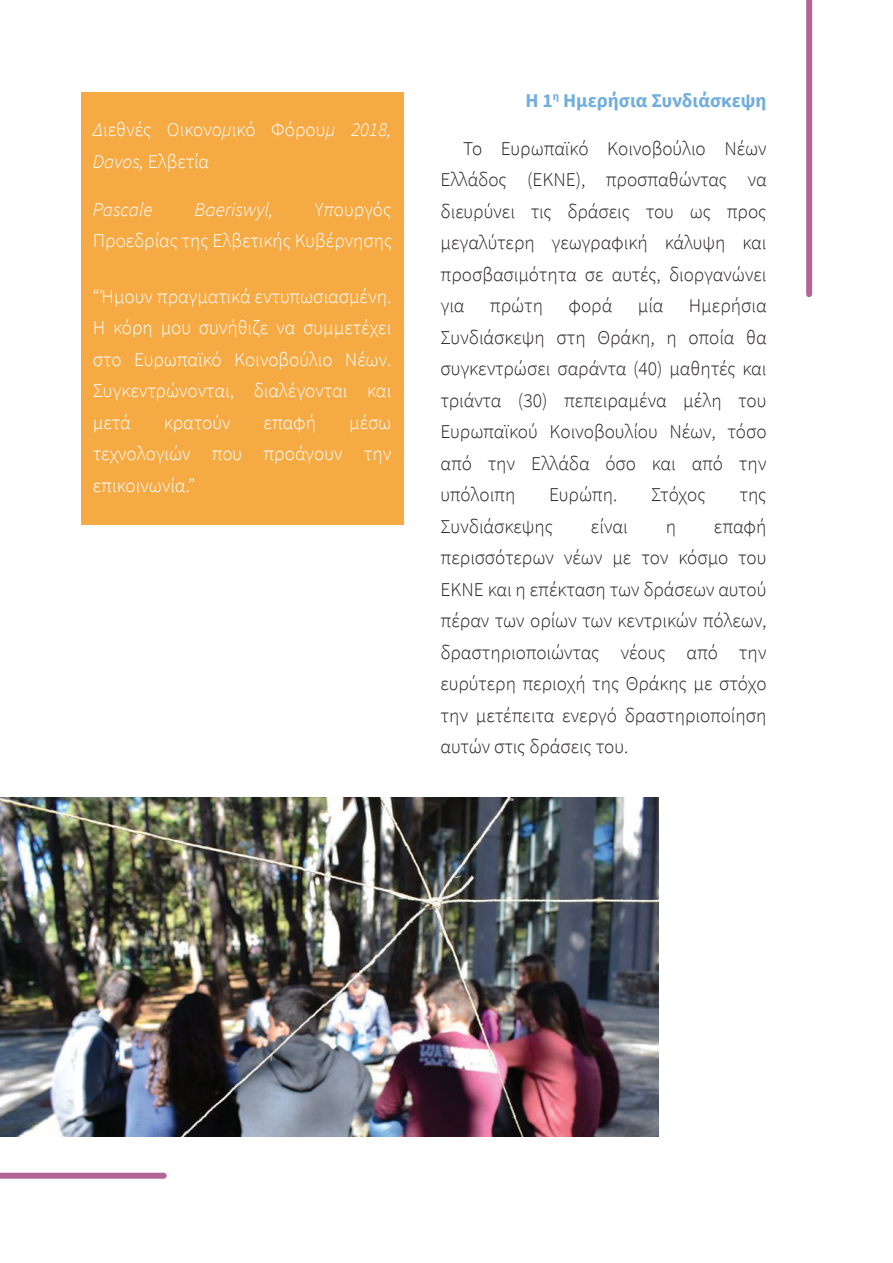
<style>
.page{position:relative;width:893px;height:1263px;background:#fff}
.page>*{position:absolute;margin:0;border:0;box-sizing:border-box;transform-origin:0 0}
.t1{font:300 19.5px/31.5px "Source Sans Pro";color:#231f20;text-align:justify}
.t2{font:300 19.5px/31.5px "Source Sans Pro";color:#fff;text-align:justify}
.t3{font:700 19.5px "Source Sans Pro";color:rgb(65 147 207/.75)}
.t4{font:italic 300 19.5px "Source Sans Pro";color:#fff}
.s1{font-style:italic}
</style>
<div class="page">
<div style="left:806px;top:0;width:6px;height:294px;background:#b26698"></div>
<img style="left:0;top:797px;width:659px;height:340px">
<div style="left:0;top:1173px;width:164px;height:6px;background:#b26698"></div>
<div style="left:81px;top:92px;width:322px;height:432px;background:#f5aa44"></div>
<p class="t2" style="left:93px;top:114px;width:300px"><span class="s1">∆</span>ιεθνές Οικονο<span class="s1">µ</span>ικό Φόρου<span class="s1">µ 2018,<br>Davos,</span> Ελβετία</p>
<p class="t4" style="left:93px;top:197px;width:61px">Pascale</p>
<p class="t4" style="left:194px;top:197px;width:80px">Baeriswyl,</p>
<p class="t2" style="left:93px;top:193px;width:301px;text-align:right">Υ<span class="s1">π</span>ουργός<br>Προεδρίας της Ελβετικής Κυβέρνησης</p>
<p class="t2" style="left:93px;top:280px;width:300px">“Ήμουν πραγματικά εντυπωσιασμένη.<br>Η κόρη μου συνήθιζε να συμμετέχει στο Ευρωπαϊκό Κοινοβούλιο Νέων.<br>Συγκεντρώνονται, διαλέγονται και μετά</p>
<p class="t2" style="left:93px;top:406px;width:300px;text-indent:256px">μέσω τεχνολογιών που προάγουν την επικοινωνία.”</p>
<p class="t2" style="left:164px;top:406px;width:68px">κρατούν</p>
<p class="t2" style="left:264px;top:406px;width:54px">επαφή</p>
<p class="t3" style="left:525px;top:87px;width:243px">Η 1<sup>η</sup> Ημερήσια Συνδιάσκεψη</p>
<p class="t1" style="left:440px;top:133px;width:328px;text-indent:23px">Το Ευρωπαϊκό Κοινοβούλιο Νέων Ελλάδος (ΕΚΝΕ), προσπαθώντας να διευρύνει τις δράσεις του ως προς μεγαλύτερη γεωγραφική κάλυψη και προσβασιμότητα σε αυτές, διοργανώνει για</p>
<p class="t1" style="left:440px;top:290px;width:328px;text-indent:248px">Ημερήσια Συνδιάσκεψη στη Θράκη, η οποία θα συγκεντρώσει σαράντα (40) μαθητές και τριάντα (30) πεπειραμένα μέλη του Ευρωπαϊκού Κοινοβουλίου Νέων, τόσο από την Ελλάδα όσο και από την υπόλοιπη</p>
<p class="t1" style="left:490px;top:290px;width:55px">πρώτη</p>
<p class="t1" style="left:568px;top:290px;width:45px">φορά</p>
<p class="t1" style="left:638px;top:290px;width:27px">μία</p>
<p class="t1" style="left:549px;top:479px;width:70px">Ευρώπη.</p>
<p class="t1" style="left:651px;top:479px;width:56px">Στόχος</p>
<p class="t1" style="left:739px;top:479px;width:29px">της</p>
<p class="t1" style="left:440px;top:511px;width:114px">Συνδιάσκεψης</p>
<p class="t1" style="left:591px;top:511px;width:38px">είναι</p>
<p class="t1" style="left:666px;top:511px;width:12px">η</p>
<p class="t1" style="left:440px;top:511px;width:328px;text-indent:273px">επαφή περισσότερων νέων με τον κόσμο του ΕΚΝΕ και η επέκταση των δράσεων αυτού πέραν των ορίων των κεντρικών πόλεων, δραστηριοποιώντας νέους από την ευρύτερη περιοχή της Θράκης με στόχο την μετέπειτα ενεργό δραστηριοποίηση αυτών στις δράσεις του.</p>
</div>
